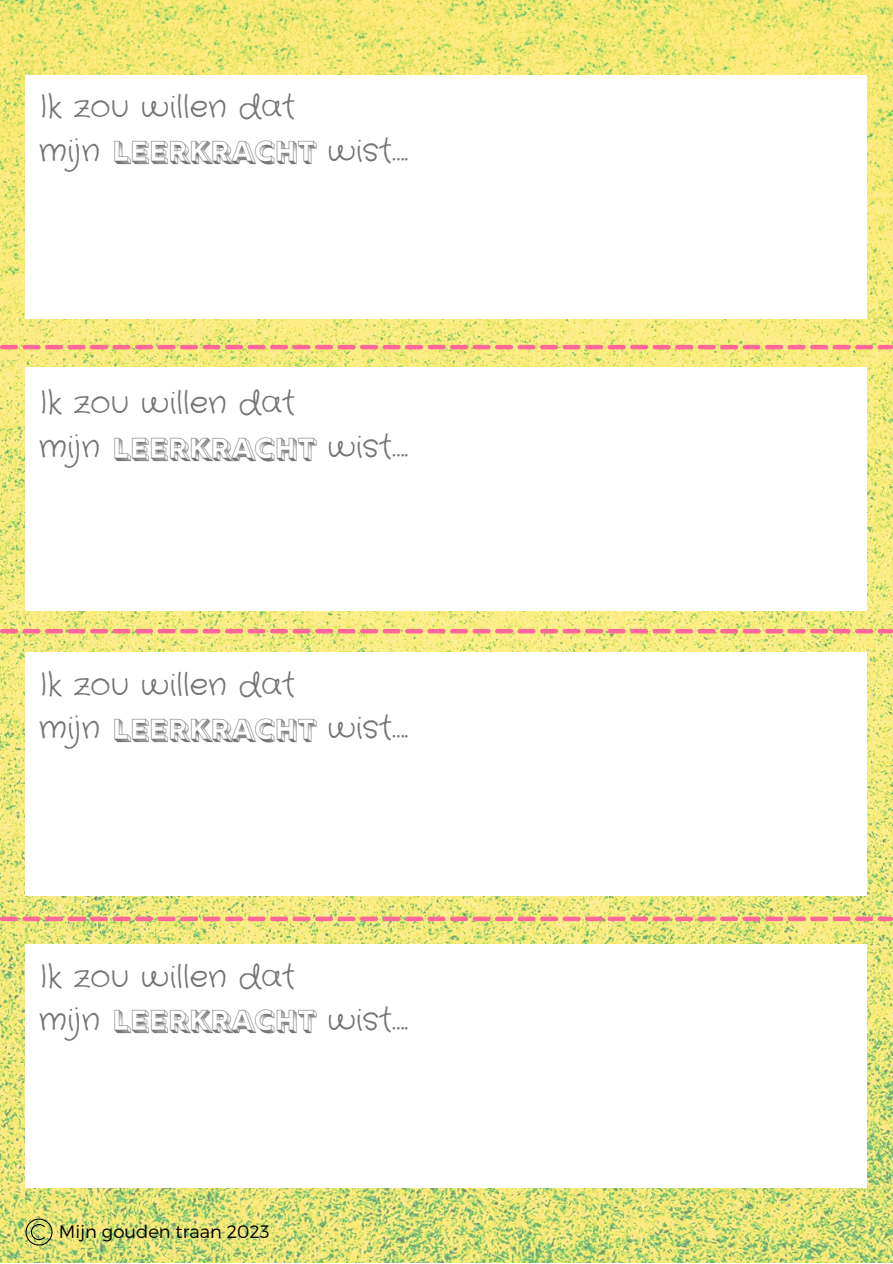
<style>
.page{position:relative;width:893px;height:1264px;background:#fff}
.page>*{position:absolute;margin:0;border:0;box-sizing:border-box;transform-origin:0 0}
.t1{font:31.5px "Crafty Girls";color:#737373}
.t2{font:31.5px "Rig Bold Halftone";color:#737373}
.t3{font:300 18px "Montserrat";color:#000}
.s1{font-family:"Rig Bold Halftone"}
</style>
<div class="page">
<img style="left:0;top:0;width:892px;height:1262px">
<svg style="left:0;top:629px;width:892px;height:4px"></svg>
<svg style="left:0;top:916px;width:892px;height:5px"></svg>
<div style="left:26px;top:944px;width:840px;height:243px;background:#fff"></div>
<div style="left:26px;top:76px;width:840px;height:243px;background:#fff"></div>
<div style="left:26px;top:367px;width:840px;height:243px;background:#fff"></div>
<div style="left:26px;top:652px;width:840px;height:244px;background:#fff"></div>
<svg style="left:0;top:345px;width:892px;height:4px"></svg>
<svg style="left:26px;top:1218px;width:26px;height:27px"></svg>
<p class="t1" style="left:39px;top:85px;width:258px">Ik zou willen dat</p>
<p class="t1" style="left:39px;top:129px;width:370px">mijn <span class="s1">LEERKRACHT</span> wist….</p>
<p class="t1" style="left:39px;top:381px;width:258px">Ik zou willen dat</p>
<p class="t1" style="left:39px;top:425px;width:370px">mijn <span class="s1">LEERKRACHT</span> wist….</p>
<p class="t1" style="left:39px;top:663px;width:258px">Ik zou willen dat</p>
<p class="t1" style="left:39px;top:706px;width:62px">mijn</p>
<p class="t1" style="left:327px;top:706px;width:82px">wist….</p>
<p class="t2" style="left:113px;top:711px;width:205px">LEERKRACHT</p>
<p class="t1" style="left:39px;top:954px;width:258px">Ik zou willen dat</p>
<p class="t1" style="left:39px;top:998px;width:370px">mijn <span class="s1">LEERKRACHT</span> wist….</p>
<p class="t3" style="left:59px;top:1219px;width:212px">Mijn gouden traan 2023</p>
</div>
